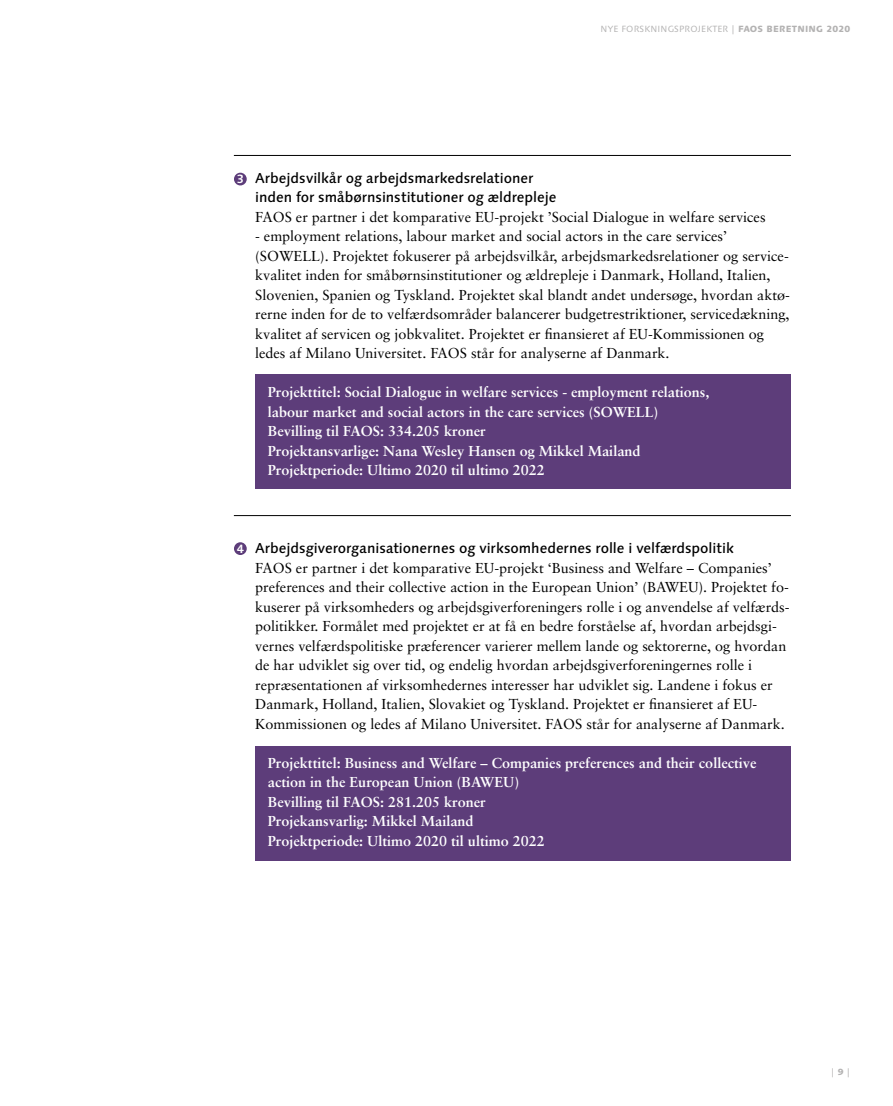
<style>
.page{position:relative;width:893px;height:1106px;background:#fff}
.page>*{position:absolute;margin:0;border:0;box-sizing:border-box;transform-origin:0 0}
.t1{font:14.4px/19.5px "Sabon";color:#000}
.t2{font:700 14.4px/19.5px "Sabon";color:#fff}
.t3{font:500 14.4px/19.5px "Linotype Syntax";letter-spacing:-.005em;color:#000}
.t4{font:700 12px "Linotype Syntax";color:#fff}
.t5{font:9px "Linotype Syntax";letter-spacing:.02em;color:#b3b2b2}
.s1{font-weight:800}
</style>
<div class="page">
<div style="left:255px;top:374px;width:536px;height:115px;background:#5d3d7a"></div>
<div style="left:255px;top:746px;width:536px;height:115px;background:#5d3d7a"></div>
<hr style="left:234px;top:155px;width:557px;height:1px;background:#000">
<hr style="left:234px;top:515px;width:557px;height:1px;background:#000">
<div style="left:234px;top:173px;width:13px;height:12px;background:#5d3d7a;border-radius:50%"></div>
<div style="left:234px;top:542px;width:13px;height:13px;background:#5d3d7a;border-radius:50%"></div>
<p class="t5" style="left:601px;top:24px;width:251px">NYE FORSKNINGSPROJEKTER | <span class="s1">FAOS BERETNING 2020</span></p>
<p class="t4" style="left:237px;top:171px;width:8px">3</p>
<p class="t3" style="left:255px;top:168px;width:303px">Arbejdsvilkår og arbejdsmarkedsrelationer inden for småbørnsinstitutioner og ældrepleje</p>
<p class="t1" style="left:255px;top:207px;width:512px">FAOS er partner i det komparative EU-projekt ’Social Dialogue in welfare services</p>
<p class="t1" style="left:255px;top:226px;width:536px">- employment relations, labour market and social actors in the care services’ (SOWELL). Projektet fokuserer på arbejdsvilkår, arbejdsmarkedsrelationer og service&shy;kvalitet inden for småbørnsinstitutioner og ældrepleje i Danmark, Holland, Italien, Slovenien, Spanien og Tyskland. Projektet skal blandt andet undersøge, hvordan aktø&shy;rerne inden for de to velfærdsområder balancerer budgetrestriktioner, servicedækning, kvalitet af servicen og jobkvalitet. Projektet er finansieret af EU-Kommissionen og ledes af Milano Universitet. FAOS står for analyserne af Danmark.</p>
<p class="t2" style="left:268px;top:382px;width:443px">Projekttitel: Social Dialogue in welfare services - employment relations, labour market and social actors in the care services (SOWELL)<br>Bevilling til FAOS: 334.205 kroner<br>Projektansvarlige: Nana Wesley Hansen og Mikkel Mailand Projektperiode: Ultimo 2020 til ultimo 2022</p>
<p class="t4" style="left:237px;top:541px;width:8px">4</p>
<p class="t3" style="left:255px;top:538px;width:480px">Arbejdsgiverorganisationernes og virksomhedernes rolle i velfærdspolitik</p>
<p class="t1" style="left:255px;top:558px;width:536px">FAOS er partner i det komparative EU-projekt ‘Business and Welfare – Companies’ preferences and their collective action in the European Union’ (BAWEU). Projektet fo&shy;kuserer på virksomheders og arbejdsgiverforeningers rolle i og anvendelse af velfærds&shy;politikker. Formålet med projektet er at få en bedre forståelse af, hvordan arbejdsgi&shy;vernes velfærdspolitiske præferencer varierer mellem lande og sektorerne, og hvordan de har udviklet sig over tid, og endelig hvordan arbejdsgiverforeningernes rolle i repræsentationen af virksomhedernes interesser har udviklet sig. Landene i fokus er Danmark, Holland, Italien, Slovakiet og Tyskland. Projektet er finansieret af EU-Kommissionen og ledes af Milano Universitet. FAOS står for analyserne af Danmark.</p>
<p class="t2" style="left:268px;top:752px;width:490px">Projekttitel: Business and Welfare – Companies preferences and their collective action in the European Union (BAWEU)<br>Bevilling til FAOS: 281.205 kroner<br>Projekansvarlig: Mikkel Mailand<br>Projektperiode: Ultimo 2020 til ultimo 2022</p>
<p class="t5" style="left:831px;top:1066px;width:21px">| <span class="s1">9</span> |</p>
</div>
